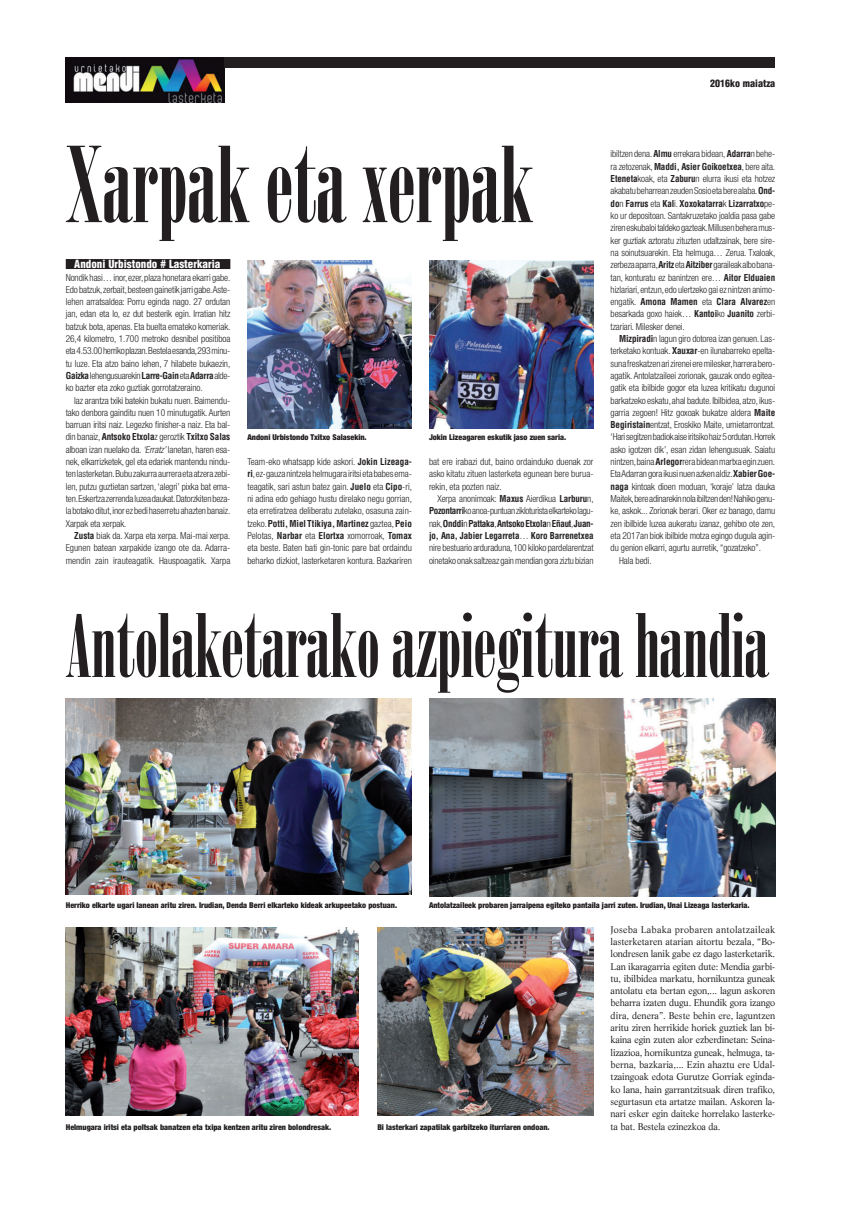
<style>
.page{position:relative;width:841px;height:1209px;background:#fff}
.page>*{position:absolute;margin:0;border:0;box-sizing:border-box;transform-origin:0 0}
.t1{font:104px "Onyx";color:#231f20}
.t2{font:87px "Onyx";letter-spacing:-.005em;color:#231f20}
.t3{font:900 condensed 11px "Helvetica";color:#fff}
.t4{font:900 condensed 10px "Helvetica";color:#231f20}
.t5{font:300 condensed 9.6px/12.3px "Helvetica Neue";letter-spacing:-.01em;color:#231f20;text-align:justify}
.t6{font:9.6px/12.3px "Life";letter-spacing:-.015em;color:#231f20;text-align:justify}
.t7{font:300 condensed 9.6px/12.3px "Helvetica Neue";letter-spacing:-.03em;color:#231f20;text-align:right}
.t8{font:700 condensed 9.3px/12.3px "Helvetica";letter-spacing:-.01em;color:#231f20}
.t9{font:900 condensed 8px "Helvetica Neue";color:#231f20}
.s1{font-family:"Helvetica";font-weight:700;font-size:9.3px}
.s2{font-family:"Helvetica Neue";font-weight:300;font-size:9.6px}
.s3{font-style:italic}
</style>
<div class="page">
<img style="left:66px;top:57px;width:158px;height:46px">
<div style="left:224px;top:57px;width:550px;height:10px;background:#231f20"></div>
<img style="left:247px;top:261px;width:165px;height:167px">
<img style="left:66px;top:927px;width:292px;height:188px">
<img style="left:377px;top:927px;width:216px;height:188px">
<img style="left:66px;top:699px;width:346px;height:195px">
<img style="left:429px;top:699px;width:345px;height:197px">
<div style="left:66px;top:259px;width:164px;height:10px;background:#231f20"></div>
<img style="left:429px;top:261px;width:164px;height:167px">
<p class="t4" style="left:709px;top:78px;width:66px">2016ko maiatza</p>
<h1 class="t1" style="left:66px;top:145px;width:469px">Xarpak eta xerpak</h1>
<p class="t3" style="left:74px;top:258px;width:147px">Andoni Urbistondo # Lasterkaria</p>
<p class="t5" style="left:66px;top:272px;width:166px">Nondik hasi… inor, ezer, plaza honetara ekarri gabe.<br>Edo batzuk, zerbait, besteen gainetik jarri gabe. Aste&shy;lehen arratsaldea: Porru eginda nago. 27 ordutan jan, edan eta lo, ez dut besterik egin. Irratian hitz batzuk bota, apenas. Eta buelta emateko komeriak.<br>26,4 kilometro, 1.700 metroko desnibel positiboa eta 4.53.00 herriko plazan. Bestela esanda, 293 minu&shy;tu luze. Eta atzo baino lehen, 7 hilabete bukaezin, <span class="s1">Gaizka</span>lehengusuarekin <span class="s1">Larre-Gain</span>eta <span class="s1">Adarra</span>alde&shy;ko bazter eta zoko guztiak gorrotatzeraino.</p>
<p class="t5" style="left:66px;top:395px;width:166px;text-indent:9px">Iaz arantza txiki batekin bukatu nuen. Baimendu&shy;tako denbora gainditu nuen 10 minutugatik. Aurten barruan iritsi naiz. Legezko finisher-a naiz. Eta bal-</p>
<p class="t8" style="left:66px;top:432px;width:166px"><span class="s2">din banaiz,</span> Antsoko Etxola<span class="s2">z geroztik</span> Txitxo Salas</p>
<p class="t5" style="left:66px;top:444px;width:166px">alboan izan nuelako da. <span class="s3">‘Erratz’</span>lanetan, haren esa&shy;nek, elkarrizketek, gel eta edariek mantendu nindu&shy;ten lasterketan. Bubu zakurra aurrera eta atzera zebi&shy;len, putzu guztietan sartzen, ‘alegri’ pixka bat ema&shy;ten. Eskertza zerrenda luzea daukat. Datorzkiten beza&shy;la botako ditut, inor ez bedi haserretu ahazten banaiz.<br>Xarpak eta xerpak.</p>
<p class="t5" style="left:66px;top:530px;width:166px;text-indent:9px"><span class="s1">Zusta</span> biak da. Xarpa eta xerpa. Mai-mai xerpa.<br>Egunen batean xarpakide izango ote da. Adarra&shy;mendin zain irauteagatik. Hauspoagatik. Xarpa</p>
<p class="t9" style="left:247px;top:434px;width:121px">Andoni Urbistondo Txitxo Salasekin.</p>
<p class="t9" style="left:429px;top:434px;width:139px">Jokin Lizeagaren eskutik jaso zuen saria.</p>
<p class="t5" style="left:429px;top:456px;width:166px">bat ere irabazi dut, baino ordainduko duenak zor asko kitatu zituen lasterketa egunean bere burua&shy;rekin, eta pozten naiz.</p>
<p class="t7" style="left:429px;top:493px;width:166px">Xerpa anonimoak: <span class="s1">Maxus</span> Aierdikua <span class="s1">Larburu</span>n,<br><span class="s1">Pozontarri</span>ko anoa-puntuan zikloturista elkarteko lagu-</p>
<p class="t8" style="left:429px;top:518px;width:166px"><span class="s2">nak,</span> Onddi<span class="s2">n</span> Pattaka<span class="s2">,</span> Antsoko Etxola<span class="s2">n</span> Eñaut<span class="s2">,</span> Juan&shy;jo, Ana, Jabier Legarreta<span class="s2">…</span> Koro Barrenetxea</p>
<p class="t5" style="left:429px;top:542px;width:166px">nire bestuario arduraduna, 100 kiloko pardelarentzat oinetako onak saltzeaz gain mendian gora ziztu bizian</p>
<p class="t5" style="left:247px;top:456px;width:166px">Team-eko whatsapp kide askori. <span class="s1">Jokin Lizeaga&shy;ri</span>, ez-gauza nintzela helmugara iritsi eta babes ema&shy;teagatik, sari astun batez gain. <span class="s1">Juelo</span> eta <span class="s1">Cipo</span>-ri, ni adina edo gehiago hustu direlako negu gorrian, eta erretiratzea deliberatu zutelako, osasuna zain-</p>
<p class="t8" style="left:247px;top:518px;width:166px"><span class="s2">tzeko.</span> Potti, Miel Ttikiya, Martinez <span class="s2">gaztea,</span>Peio</p>
<p class="t5" style="left:247px;top:530px;width:166px">Pelotas, <span class="s1">Narbar</span> eta <span class="s1">Elortxa</span> xomorroak, <span class="s1">Tomax </span>eta beste. Baten bati gin-tonic pare bat ordaindu beharko dizkiot, lasterketaren kontura. Bazkariren</p>
<p class="t5" style="left:610px;top:149px;width:166px">ibiltzen dena. <span class="s1">Almu</span> errekara bidean, <span class="s1">Adarra</span>n behe&shy;ra zetozenak, <span class="s1">Maddi, Asier Goikoetxea</span>, bere aita.<br><span class="s1">Eteneta</span>koak, eta <span class="s1">Zaburu</span>n elurra ikusi eta hotzez akabatu beharrean zeuden Sosio eta bere alaba. <span class="s1">Ond-</span></p>
<p class="t8" style="left:610px;top:198px;width:166px">do<span class="s2">n</span> Farrus <span class="s2">eta</span> Kal<span class="s2">i.</span> Xoxokatarra<span class="s2">k</span> Lizarratxo<span class="s2">pe-</span></p>
<p class="t5" style="left:610px;top:210px;width:166px">ko ur depositoan. Santakruzetako joaldia pasa gabe ziren eskubaloi taldeko gazteak. Millusen behera mus&shy;ker guztiak aztoratu zituzten udaltzainak, bere sire&shy;na soinutsuarekin. Eta helmuga… Zerua. Txaloak, zerbeza aparra, <span class="s1">Aritz</span>eta <span class="s1">Aitziber</span>garaileak albo bana&shy;tan, konturatu ez banintzen ere… <span class="s1">Aitor Elduaien </span>hizlariari, entzun, edo ulertzeko gai ez nintzen animo-</p>
<p class="t8" style="left:610px;top:296px;width:166px"><span class="s2">engatik.</span> Amona Mamen <span class="s2">eta</span> Clara Alvarez<span class="s2">en</span></p>
<p class="t5" style="left:610px;top:309px;width:166px">besarkada goxo haiek… <span class="s1">Kantoi</span>ko <span class="s1">Juanito</span> zerbi&shy;tzariari. Milesker denei.</p>
<p class="t5" style="left:618px;top:333px;width:157px"><span class="s1">Mizpiradi</span>n lagun giro dotorea izan genuen. Las-</p>
<p class="t5" style="left:610px;top:345px;width:166px">terketako kontuak. <span class="s1">Xauxar</span>-en ilunabarreko epelta-</p>
<p class="t5" style="left:610px;top:358px;width:166px">suna freskatzen ari zirenei ere milesker, harrera bero-</p>
<p class="t5" style="left:610px;top:370px;width:166px">agatik. Antolatzaileei zorionak, gauzak ondo egitea-</p>
<p class="t5" style="left:610px;top:382px;width:166px">gatik eta ibilbide gogor eta luzea kritikatu dugunoi</p>
<p class="t5" style="left:610px;top:395px;width:166px">barkatzeko eskatu, ahal badute. Ibilbidea, atzo, ikus-</p>
<p class="t5" style="left:610px;top:407px;width:166px">garria zegoen! Hitz goxoak bukatze aldera <span class="s1">Maite</span></p>
<p class="t5" style="left:610px;top:419px;width:166px"><span class="s1">Begiristain</span>entzat, Eroskiko Maite, urnietarrontzat.</p>
<p class="t5" style="left:610px;top:432px;width:166px">‘Hari segitzen badiok aise iritsiko haiz 5 ordutan. Horrek</p>
<p class="t5" style="left:610px;top:444px;width:166px">asko igotzen dik’, esan zidan lehengusuak. Saiatu</p>
<p class="t5" style="left:610px;top:456px;width:166px">nintzen, baina <span class="s1">Arlegor</span>rera bidean martxa egin zuen.</p>
<p class="t5" style="left:610px;top:468px;width:166px">Eta Adarran gora ikusi nuen azken aldiz. <span class="s1">Xabier Goe-</span></p>
<p class="t5" style="left:610px;top:481px;width:166px"><span class="s1">naga</span> kintoak dioen moduan, ‘koraje’ latza dauka</p>
<p class="t5" style="left:610px;top:493px;width:166px">Maitek, bere adinarekin nola ibiltzen den! Nahiko genu-</p>
<p class="t5" style="left:610px;top:505px;width:166px">ke, askok... Zorionak berari. Oker ez banago, damu</p>
<p class="t5" style="left:610px;top:518px;width:166px">zen ibilbide luzea aukeratu izanaz, gehitxo ote zen,</p>
<p class="t5" style="left:610px;top:530px;width:166px">eta 2017an biok ibilbide motza egingo dugula agin-</p>
<p class="t5" style="left:610px;top:542px;width:152px">du genion elkarri, agurtu aurretik, “gozatzeko”.</p>
<p class="t5" style="left:618px;top:555px;width:34px">Hala bedi.</p>
<h2 class="t2" style="left:66px;top:612px;width:704px">Antolaketarako azpiegitura handia</h2>
<p class="t9" style="left:66px;top:902px;width:333px">Herriko elkarte ugari lanean aritu ziren. Irudian, Denda Berri elkarteko kideak arkupeetako postuan.</p>
<p class="t9" style="left:429px;top:902px;width:322px">Antolatzaileek probaren jarraipena egiteko pantaila jarri zuten. Irudian, Unai Lizeaga lasterkaria.</p>
<p class="t9" style="left:66px;top:1123px;width:267px">Helmugara iritsi eta poltsak banatzen eta txipa kentzen aritu ziren bolondresak.</p>
<p class="t9" style="left:377px;top:1123px;width:174px">Bi lasterkari zapatilak garbitzeko iturriaren ondoan.</p>
<p class="t6" style="left:610px;top:924px;width:166px">Joseba Labaka probaren antolatzaileak lasterketaren atarian aitortu bezala, “Bo&shy;londresen lanik gabe ez dago lasterketarik.<br>Lan ikaragarria egiten dute: Mendia garbi&shy;tu, ibilbidea markatu, hornikuntza guneak antolatu eta bertan egon,... lagun askoren beharra izaten dugu. Ehundik gora izango dira, denera”. Beste behin ere, laguntzen aritu ziren herrikide horiek guztiek lan bi&shy;kaina egin zuten alor ezberdinetan: Seina&shy;lizazioa, hornikuntza guneak, helmuga, ta&shy;berna, bazkaria,... Ezin ahaztu ere Udal&shy;tzaingoak edota Gurutze Gorriak eginda&shy;ko lana, hain garrantzitsuak diren trafiko, segurtasun eta artatze mailan. Askoren la&shy;nari esker egin daiteke horrelako lasterke&shy;ta bat. Bestela ezinezkoa da.</p>
</div>
